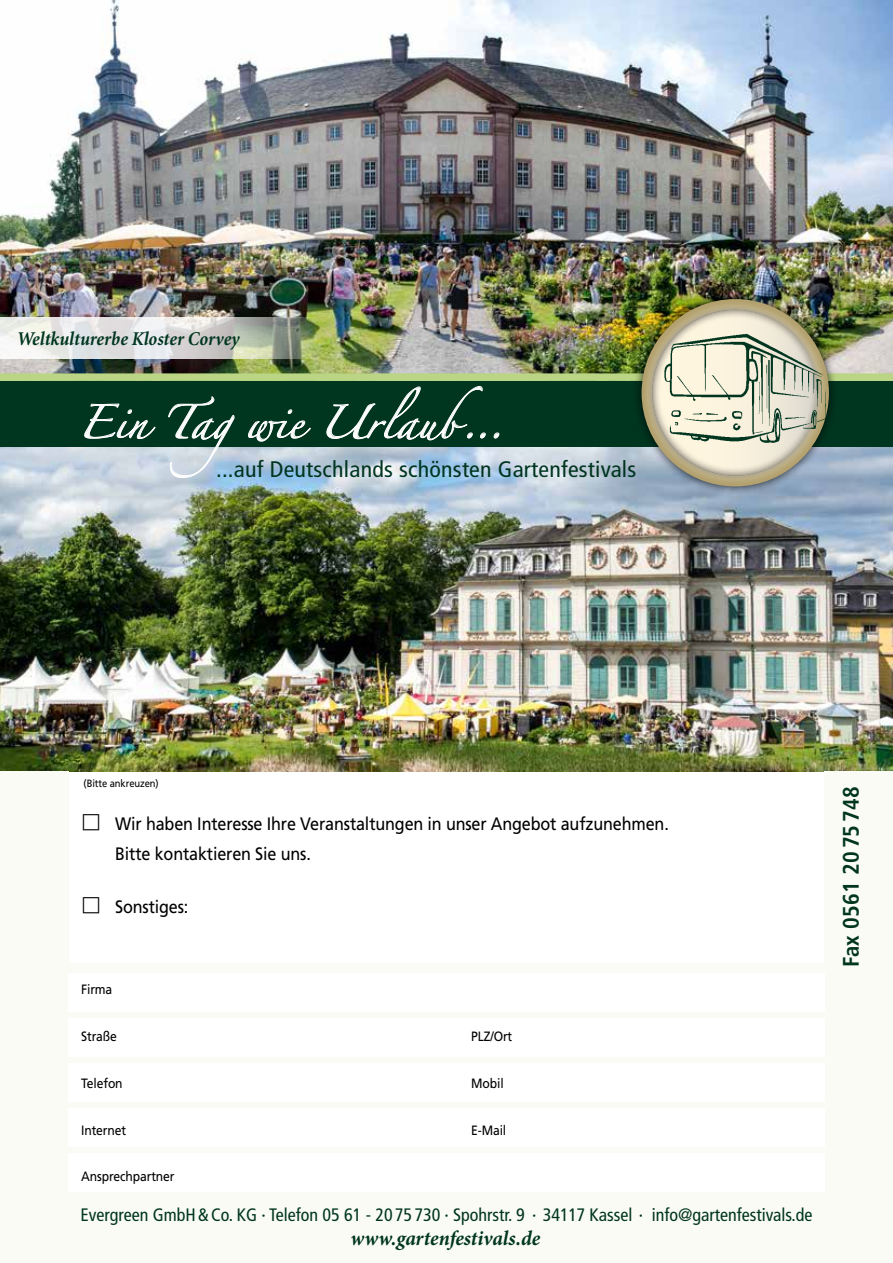
<style>
.page{position:relative;width:893px;height:1263px;background:#fff}
.page>*{position:absolute;margin:0;border:0;box-sizing:border-box;transform-origin:0 0}
.t1{font:30.15px "Zapfino";color:#fff}
.t2{font:condensed 22.5px "Frutiger";letter-spacing:.01em;color:#003520;scale:1.06 1}
.t3{font:700 condensed 22.5px "Frutiger";letter-spacing:.01em;color:#003520}
.t4{font:italic 700 21px "Minion Pro";color:#003520;scale:.96 1}
.t5{font:italic 700 19.5px "Minion";color:#003520;scale:.92 1}
.t6{font:18px/29.5px "Frutiger";letter-spacing:-.01em;color:#000;scale:.9 1}
.t7{font:condensed 18px "Frutiger";color:#003520}
.t8{font:13.5px "Frutiger";letter-spacing:-.01em;color:#000;scale:.9 1}
.t9{font:10.5px "Frutiger";letter-spacing:-.01em;color:#000;scale:.9 1}
</style>
<div class="page">
<div style="left:0;top:964px;width:893px;height:299px;background:#f9fbf4"></div>
<div style="left:68px;top:974px;width:757px;height:38px;background:#fff"></div>
<div style="left:68px;top:1019px;width:757px;height:38px;background:#fff"></div>
<div style="left:68px;top:1064px;width:757px;height:38px;background:#fff"></div>
<div style="left:68px;top:1109px;width:757px;height:38px;background:#fff"></div>
<div style="left:68px;top:1154px;width:757px;height:38px;background:#fff"></div>
<img style="left:0;top:0;width:893px;height:373px">
<img style="left:0;top:447px;width:893px;height:324px">
<div style="left:0;top:381px;width:893px;height:66px;background:#003520"></div>
<svg style="left:84px;top:403px;width:72px;height:36px"></svg>
<svg style="left:168px;top:396px;width:67px;height:82px"></svg>
<svg style="left:248px;top:409px;width:63px;height:33px"></svg>
<svg style="left:326px;top:386px;width:173px;height:54px"></svg>
<div style="left:0;top:373px;width:893px;height:8px;background:#bad584"></div>
<div style="left:633px;top:290px;width:205px;height:205px;background:#000;opacity:.75"></div>
<div style="left:642px;top:300px;width:186px;height:185px;background:#fff;opacity:.75"></div>
<div style="left:651px;top:308px;width:168px;height:169px;background:#000;opacity:.75"></div>
<img style="left:663px;top:333px;width:165px;height:111px">
<div style="left:825px;top:771px;width:68px;height:193px;background:#f9fbf4"></div>
<div style="left:0;top:771px;width:68px;height:193px;background:#f9fbf4"></div>
<svg style="left:0;top:317px;width:320px;height:42px"></svg>
<p class="t5" style="left:17px;top:329px;width:243px">Weltkulturerbe Kloster Corvey</p>
<h1 class="t1" style="left:78px;top:409px;width:428px">Ein Tagwie Urlaub…</h1>
<p class="t2" style="left:216px;top:456px;width:398px">...auf Deutschlands schönsten Gartenfestivals</p>
<p class="t9" style="left:84px;top:777px;width:85px">(Bitte ankreuzen)</p>
<p class="t6" style="left:115px;top:809px;width:617px">Wir haben Interesse Ihre Veranstaltungen in unser Angebot aufzunehmen.<br>Bitte kontaktieren Sie uns.</p>
<p class="t6" style="left:115px;top:891px;width:83px">Sonstiges:</p>
<p class="t8" style="left:81px;top:982px;width:36px">Firma</p>
<p class="t8" style="left:81px;top:1028px;width:41px">Straße</p>
<p class="t8" style="left:471px;top:1028px;width:47px">PLZ/Ort</p>
<p class="t8" style="left:81px;top:1075px;width:48px">Telefon</p>
<p class="t8" style="left:471px;top:1075px;width:38px">Mobil</p>
<p class="t8" style="left:81px;top:1122px;width:52px">Internet</p>
<p class="t8" style="left:471px;top:1122px;width:41px">E-Mail</p>
<p class="t8" style="left:81px;top:1169px;width:105px">Ansprechpartner</p>
<p class="t7" style="left:80px;top:1204px;width:734px">Evergreen GmbH&amp;Co. KG · Telefon 05 61 - 20 75 730 · Spohrstr. 9 · 34117 Kassel · info@gartenfestivals.de</p>
<p class="t4" style="left:351px;top:1226px;width:199px">www.gartenfestivals.de</p>
<p class="t3" style="left:838px;top:967px;width:182px;rotate:-90deg">Fax 0561 20 75 748</p>
</div>
